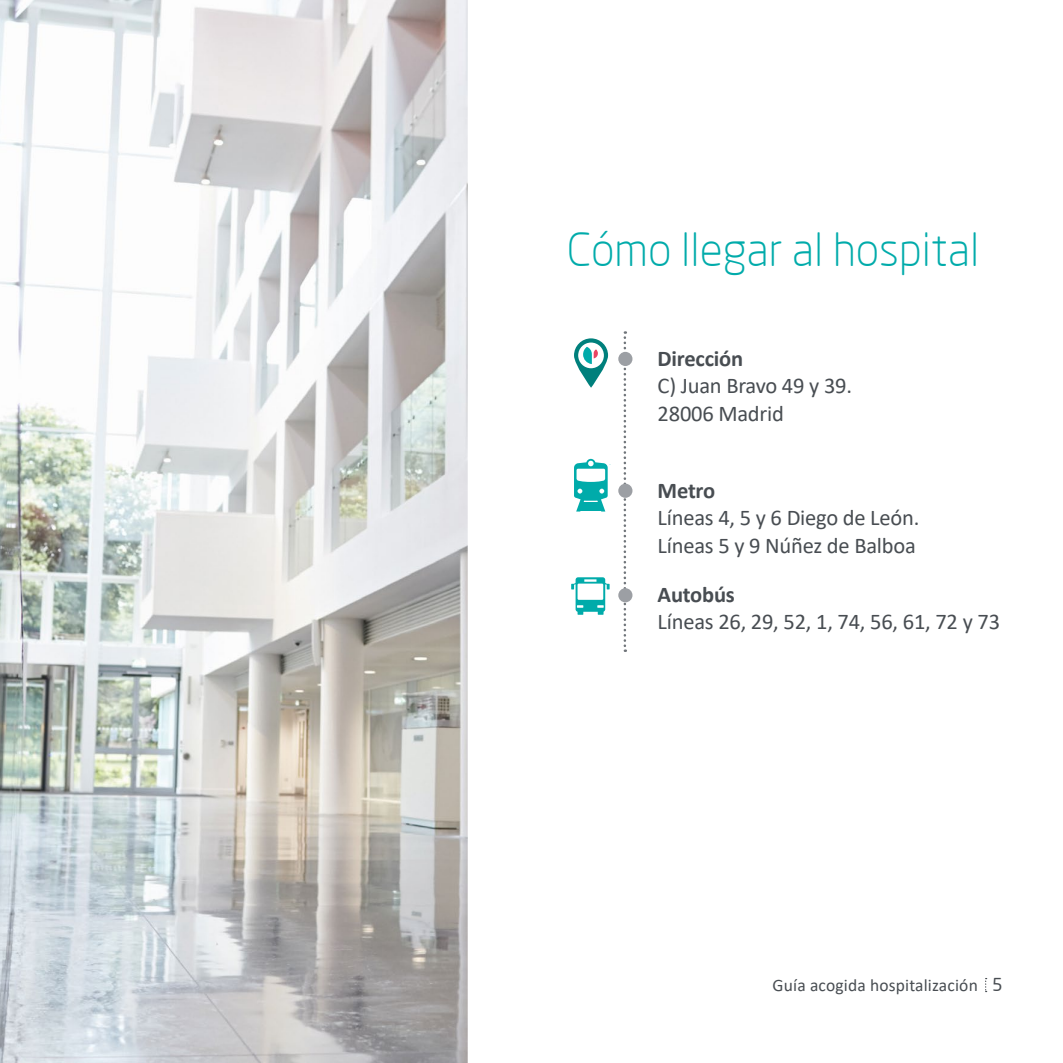
<style>
.page{position:relative;width:1063px;height:1063px;background:#fff}
.page>*{position:absolute;margin:0;border:0;box-sizing:border-box;transform-origin:0 0}
.t1{font:300 45px "Neo Sans";color:#00abaa}
.t2{font:22.5px/27.5px "Calibri";letter-spacing:-.01em;color:#484d52}
.t3{font:700 22.5px "Calibri";letter-spacing:-.01em;color:#484d52}
.t4{font:17.5px "Calibri";letter-spacing:.01em;color:#484d52}
.s1{font-family:"Neo Sans"}
</style>
<div class="page">
<svg style="left:985px;top:978px;width:2px;height:14px"></svg>
<svg style="left:571px;top:577px;width:39px;height:38px"></svg>
<svg style="left:574px;top:459px;width:34px;height:53px"></svg>
<hr style="left:580px;top:505px;width:22px;height:3px;background:#00abaa">
<hr style="left:579px;top:509px;width:23px;height:2px;background:#00abaa">
<svg style="left:574px;top:338px;width:34px;height:50px"></svg>
<svg style="left:624px;top:331px;width:2px;height:321px"></svg>
<div style="left:618px;top:352px;width:14px;height:14px;background:#9c9fa4;border-radius:50%"></div>
<div style="left:618px;top:484px;width:14px;height:14px;background:#9c9fa4;border-radius:50%"></div>
<div style="left:618px;top:588px;width:14px;height:14px;background:#9c9fa4;border-radius:50%"></div>
<img style="left:0;top:0;width:468px;height:1063px">
<h1 class="t1" style="left:567px;top:223px;width:414px">Cómo llegar al hospital</h1>
<p class="t3" style="left:658px;top:343px;width:87px">Dirección</p>
<p class="t2" style="left:658px;top:372px;width:196px">C) Juan Bravo 49 y 39.<br>28006 Madrid</p>
<p class="t3" style="left:658px;top:475px;width:59px">Metro</p>
<p class="t2" style="left:658px;top:504px;width:263px">Líneas 4, 5 y 6 Diego de León.<br>Líneas 5 y 9 Núñez de Balboa</p>
<p class="t3" style="left:658px;top:578px;width:79px">Autobús</p>
<p class="t2" style="left:658px;top:607px;width:344px">Líneas 26, 29, 52, 1, 74, 56, 61, 72 y 73</p>
<p class="t4" style="left:773px;top:973px;width:232px">Guía acogida hospitalización <span class="s1">5</span></p>
</div>
